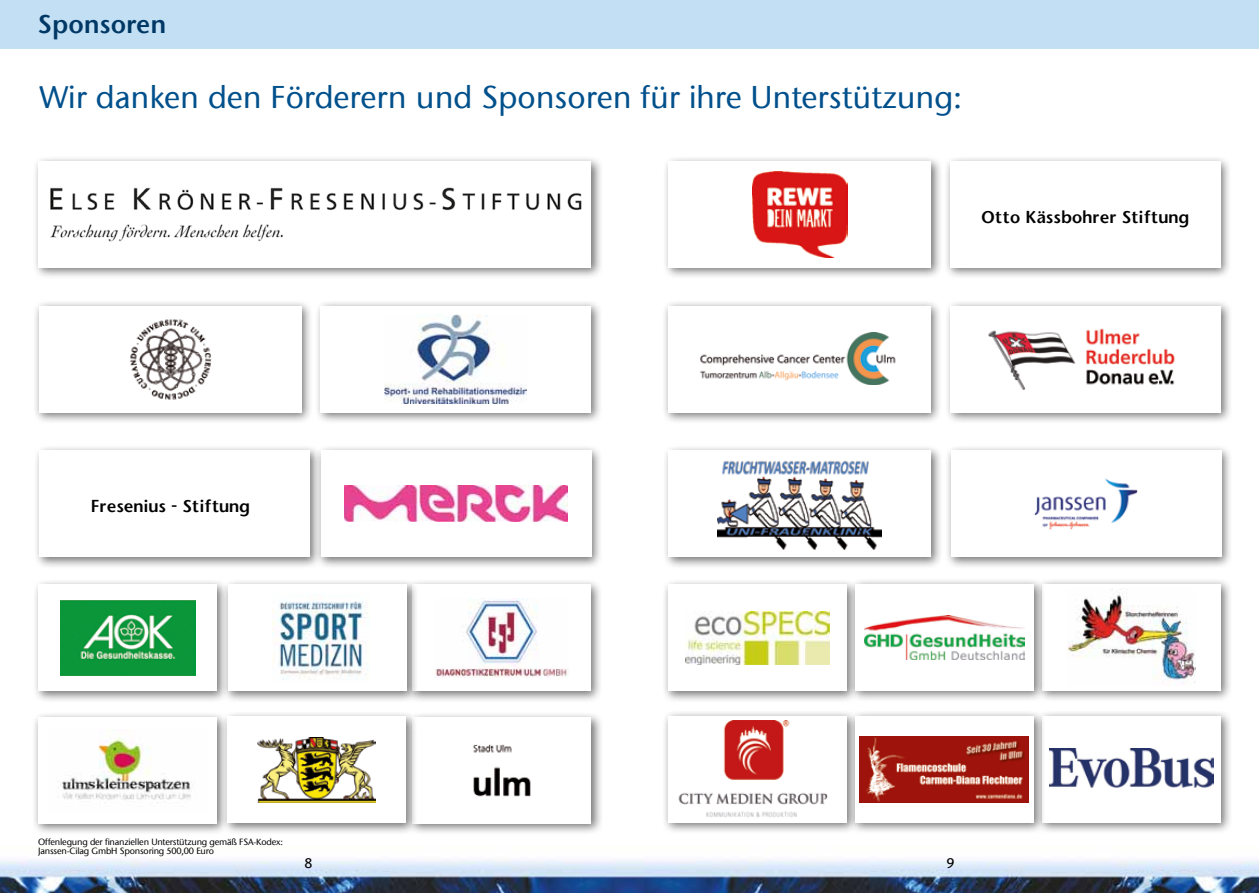
<style>
.page{position:relative;width:1259px;height:893px;background:#fff}
.page>*{position:absolute;margin:0;border:0;box-sizing:border-box;transform-origin:0 0}
.t1{font:500 31.35px "ITC Stone Sans Com";color:#00508c}
.t2{font:25.5px "ITC Stone Sans Com Semi";color:#003865}
.t3{font:16.5px "Stone Sans Semi Boold";letter-spacing:-.005em;color:#000}
.t4{font:500 13.5px "Stone Sans";color:#000}
.t5{font:500 9px/9px "ITC Stone Sans Com";letter-spacing:-.02em;color:#000}
</style>
<div class="page">
<div style="left:0;top:0;width:1259px;height:49px;background:#c3dff4"></div>
<img style="left:0;top:860px;width:1259px;height:33px">
<div style="left:32px;top:155px;width:571px;height:125px;background:#000;opacity:.55"></div>
<div style="left:38px;top:161px;width:553px;height:107px;background:#fff"></div>
<img style="left:50px;top:187px;width:532px;height:55px">
<div style="left:315px;top:300px;width:288px;height:124px;background:#000;opacity:.55"></div>
<div style="left:320px;top:306px;width:270px;height:106px;background:#fff"></div>
<div style="left:33px;top:300px;width:281px;height:124px;background:#000;opacity:.55"></div>
<div style="left:39px;top:306px;width:262px;height:106px;background:#fff"></div>
<img style="left:130px;top:319px;width:82px;height:81px">
<img style="left:384px;top:314px;width:143px;height:90px">
<div style="left:32px;top:579px;width:197px;height:124px;background:#000;opacity:.55"></div>
<div style="left:38px;top:585px;width:179px;height:106px;background:#fff"></div>
<div style="left:406px;top:579px;width:197px;height:124px;background:#000;opacity:.55"></div>
<div style="left:412px;top:585px;width:178px;height:106px;background:#fff"></div>
<div style="left:222px;top:579px;width:196px;height:124px;background:#000;opacity:.55"></div>
<div style="left:228px;top:585px;width:178px;height:106px;background:#fff"></div>
<img style="left:60px;top:600px;width:135px;height:76px">
<img style="left:273px;top:601px;width:95px;height:79px">
<img style="left:434px;top:598px;width:134px;height:79px">
<div style="left:944px;top:300px;width:289px;height:124px;background:#000;opacity:.55"></div>
<div style="left:950px;top:306px;width:270px;height:106px;background:#fff"></div>
<div style="left:662px;top:300px;width:280px;height:124px;background:#000;opacity:.55"></div>
<div style="left:668px;top:306px;width:262px;height:106px;background:#fff"></div>
<img style="left:700px;top:332px;width:196px;height:53px">
<img style="left:988px;top:328px;width:187px;height:62px">
<div style="left:315px;top:444px;width:288px;height:125px;background:#000;opacity:.55"></div>
<div style="left:321px;top:450px;width:270px;height:107px;background:#fff"></div>
<img style="left:344px;top:486px;width:224px;height:35px">
<div style="left:33px;top:444px;width:289px;height:125px;background:#000;opacity:.55"></div>
<div style="left:39px;top:450px;width:270px;height:107px;background:#fff"></div>
<div style="left:944px;top:155px;width:288px;height:125px;background:#000;opacity:.55"></div>
<div style="left:950px;top:161px;width:270px;height:107px;background:#fff"></div>
<div style="left:662px;top:155px;width:281px;height:125px;background:#000;opacity:.55"></div>
<div style="left:668px;top:161px;width:263px;height:107px;background:#fff"></div>
<img style="left:752px;top:171px;width:95px;height:86px">
<div style="left:32px;top:711px;width:196px;height:124px;background:#000;opacity:.55"></div>
<div style="left:38px;top:717px;width:178px;height:106px;background:#fff"></div>
<div style="left:406px;top:711px;width:197px;height:124px;background:#000;opacity:.55"></div>
<div style="left:412px;top:717px;width:179px;height:106px;background:#fff"></div>
<div style="left:221px;top:711px;width:197px;height:124px;background:#000;opacity:.55"></div>
<div style="left:227px;top:717px;width:179px;height:106px;background:#fff"></div>
<img style="left:258px;top:737px;width:117px;height:66px">
<img style="left:473px;top:744px;width:58px;height:53px">
<div style="left:945px;top:444px;width:288px;height:125px;background:#000;opacity:.55"></div>
<div style="left:951px;top:450px;width:270px;height:107px;background:#fff"></div>
<div style="left:662px;top:444px;width:281px;height:125px;background:#000;opacity:.55"></div>
<div style="left:668px;top:450px;width:263px;height:107px;background:#fff"></div>
<img style="left:717px;top:460px;width:164px;height:90px">
<img style="left:1034px;top:478px;width:104px;height:52px">
<div style="left:662px;top:579px;width:196px;height:124px;background:#000;opacity:.55"></div>
<div style="left:668px;top:585px;width:178px;height:106px;background:#fff"></div>
<div style="left:1036px;top:578px;width:196px;height:124px;background:#000;opacity:.55"></div>
<div style="left:1042px;top:584px;width:178px;height:106px;background:#fff"></div>
<div style="left:849px;top:578px;width:196px;height:124px;background:#000;opacity:.55"></div>
<div style="left:855px;top:584px;width:178px;height:106px;background:#fff"></div>
<img style="left:685px;top:611px;width:144px;height:53px">
<img style="left:864px;top:615px;width:160px;height:44px">
<img style="left:1067px;top:589px;width:128px;height:95px">
<div style="left:662px;top:710px;width:196px;height:124px;background:#000;opacity:.55"></div>
<div style="left:668px;top:716px;width:178px;height:106px;background:#fff"></div>
<div style="left:1036px;top:710px;width:196px;height:124px;background:#000;opacity:.55"></div>
<div style="left:1042px;top:716px;width:178px;height:106px;background:#fff"></div>
<div style="left:849px;top:710px;width:196px;height:124px;background:#000;opacity:.55"></div>
<div style="left:855px;top:716px;width:178px;height:106px;background:#fff"></div>
<img style="left:860px;top:736px;width:168px;height:66px">
<img style="left:1049px;top:749px;width:164px;height:39px">
<img style="left:678px;top:721px;width:150px;height:97px">
<img style="left:58px;top:737px;width:137px;height:63px">
<h2 class="t2" style="left:38px;top:9px;width:130px">Sponsoren</h2>
<h1 class="t1" style="left:39px;top:78px;width:924px">Wir danken den Förderern und Sponsoren für ihre Unterstützung:</h1>
<h3 class="t3" style="left:981px;top:206px;width:210px">Otto Kässbohrer Stiftung</h3>
<h3 class="t3" style="left:91px;top:495px;width:160px">Fresenius - Stiftung</h3>
<p class="t5" style="left:38px;top:838px;width:246px">Offenlegung der finanziellen Unterstützung gemäß FSA-Kodex:<br>Janssen-Cilag GmbH Sponsoring 500,00 Euro</p>
<h3 class="t4" style="left:304px;top:855px;width:10px">8</h3>
<h3 class="t4" style="left:946px;top:855px;width:9px">9</h3>
</div>
